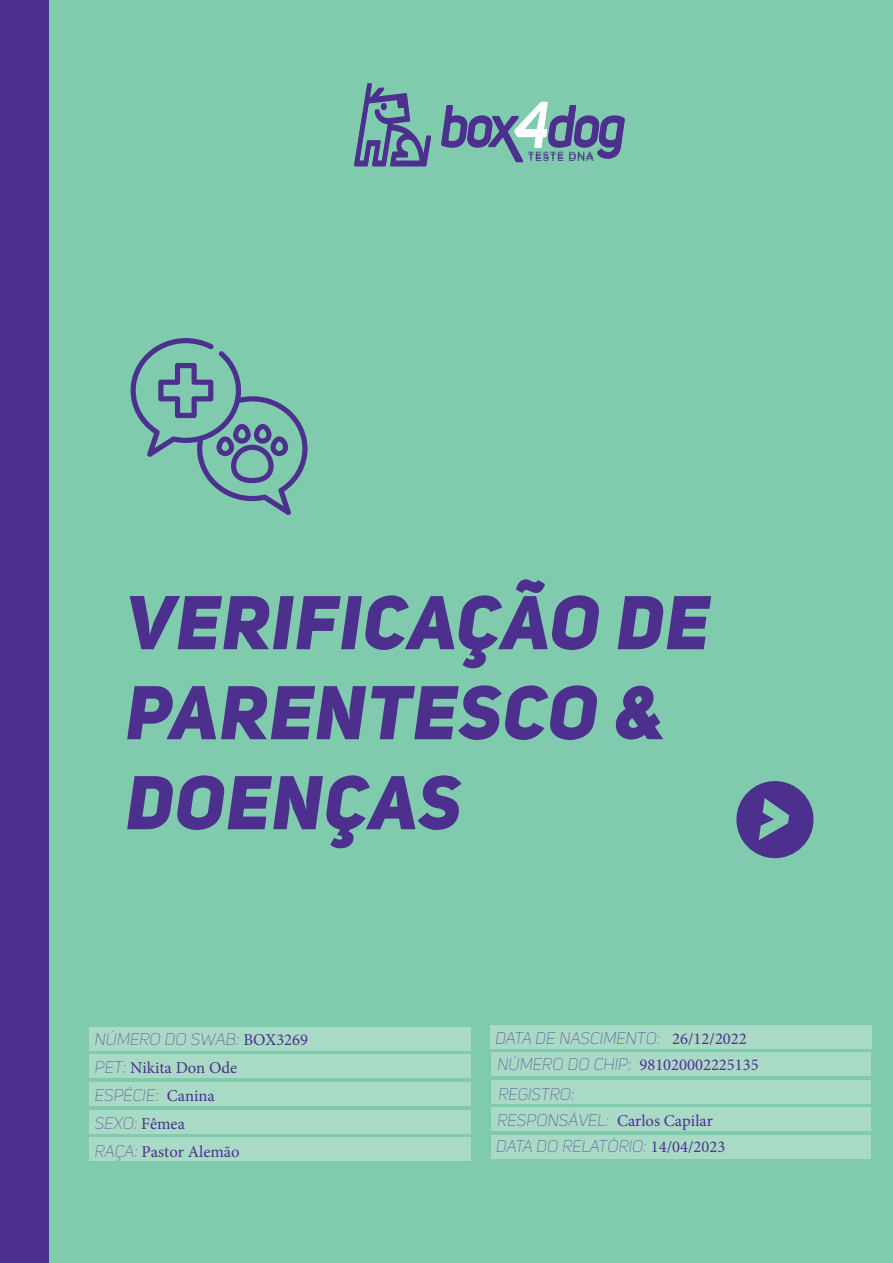
<style>
.page{position:relative;width:893px;height:1263px;background:#80cbae}
.page>*{position:absolute;margin:0;border:0;box-sizing:border-box;transform-origin:0 0}
.t1{font:75px/90px "Uni Sans Heavy Italic CAPS";letter-spacing:.02em;color:#4d2f8e}
.t2{font:73.2px "Uni Sans Heavy Italic CAPS";color:#80cbae}
.t3{font:16.5px/28px "Uni Sans Thin Italic CAPS";color:#4d2f8e}
.t4{font:16.5px "Minion Pro";color:#4d2f8e}
.t5{font:10.35px "Gotham";letter-spacing:.06em;color:#4d2f8e}
.s1{font-family:"Minion Pro"}
.s2{font-family:"Uni Sans Thin Italic CAPS"}
</style>
<div class="page">
<div style="left:736px;top:781px;width:77px;height:77px;background:#4d2f8e;border-radius:50%"></div>
<div style="left:0;top:0;width:49px;height:1263px;background:#4d2f8e"></div>
<div style="left:90px;top:1027px;width:381px;height:23px;background:#a9dac5"></div>
<div style="left:90px;top:1054px;width:381px;height:24px;background:#a9dac5"></div>
<div style="left:90px;top:1082px;width:381px;height:23px;background:#a9dac5"></div>
<div style="left:90px;top:1110px;width:381px;height:23px;background:#a9dac5"></div>
<div style="left:90px;top:1138px;width:381px;height:23px;background:#a9dac5"></div>
<div style="left:490px;top:1025px;width:381px;height:24px;background:#a9dac5"></div>
<div style="left:491px;top:1052px;width:380px;height:24px;background:#a9dac5"></div>
<div style="left:491px;top:1080px;width:380px;height:23px;background:#a9dac5"></div>
<div style="left:491px;top:1107px;width:380px;height:24px;background:#a9dac5"></div>
<svg style="left:131px;top:338px;width:177px;height:177px"></svg>
<svg style="left:354px;top:83px;width:77px;height:84px"></svg>
<svg style="left:441px;top:102px;width:184px;height:60px"></svg>
<div style="left:491px;top:1135px;width:380px;height:23px;background:#a9dac5"></div>
<p class="t5" style="left:528px;top:150px;width:68px">TESTE DNA</p>
<h1 class="t1" style="left:126px;top:577px;width:585px">VERIFICAÇÃO DE<br>PARENTESCO &amp;<br>DOENÇAS</h1>
<h2 class="t2" style="left:758px;top:770px;width:34px">&gt;</h2>
<p class="t3" style="left:95px;top:1025px;width:215px">NÚMERO DO SWAB: <span class="s1">BOX3269</span></p>
<p class="t4" style="left:95px;top:1056px;width:144px"><span class="s2">PET:</span> Nikita Don Ode</p>
<p class="t3" style="left:95px;top:1081px;width:122px">ESPÉCIE: <span class="s1">Canina<br></span>SEXO: <span class="s1">Fêmea</span></p>
<p class="t4" style="left:95px;top:1141px;width:146px"><span class="s2">RAÇA:</span> Pastor Alemão</p>
<p class="t3" style="left:495px;top:1024px;width:253px">DATA DE NASCIMENTO: <span class="s1">26/12/2022</span></p>
<p class="t4" style="left:498px;top:1054px;width:263px"><span class="s2">NÚMERO DO CHIP:</span> 981020002225135</p>
<p class="t3" style="left:498px;top:1080px;width:78px">REGISTRO:</p>
<p class="t4" style="left:498px;top:1110px;width:217px"><span class="s2">RESPONSÁVEL:</span> Carlos Capilar</p>
<p class="t3" style="left:496px;top:1132px;width:231px">DATA DO RELATÓRIO: <span class="s1">14/04/2023</span></p>
</div>
